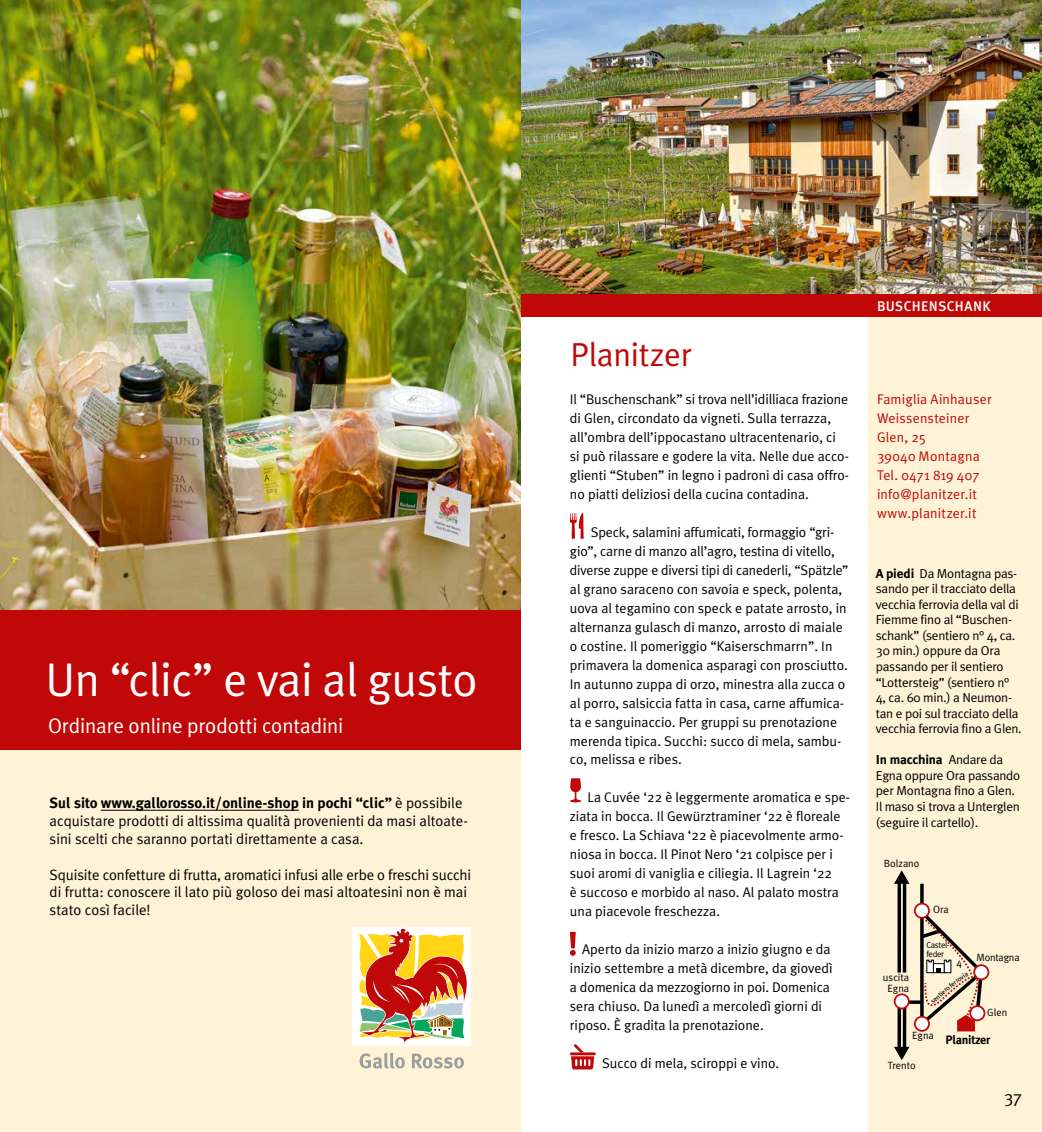
<style>
.page{position:relative;width:1042px;height:1132px;background:#fff}
.page>*{position:absolute;margin:0;border:0;box-sizing:border-box;transform-origin:0 0}
.t1{font:47.25px "Meta Plus Normal";letter-spacing:-.01em;color:#fff}
.t2{font:33.25px "Meta Plus Normal";letter-spacing:-.01em;color:#c00808}
.t3{font:21px "Meta Plus Normal";letter-spacing:-.005em;color:#fff}
.t4{font:17.5px "Meta Plus Normal";color:#000}
.t5{font:14.88px/17.8px "Meta Plus Normal";color:#000}
.t6{font:700 14.88px "Meta Plus";color:#000}
.t7{font:14px/18.9px "Meta Plus Normal";color:#000}
.t8{font:14px/18.9px "Meta Plus Normal";letter-spacing:.01em;color:#c00808}
.t9{font:500 14px "Meta Plus";letter-spacing:.03em;color:#fff}
.t10{font:12.95px/15.6px "Meta Plus Normal";letter-spacing:-.02em;color:#000}
.t11{font:700 12.95px "Meta Plus";letter-spacing:-.01em;color:#000}
.t12{font:700 12.25px "Meta Plus";letter-spacing:-.025em;color:#000}
.t13{font:10.5px/10.5px "Meta Plus Normal";color:#000;text-align:center}
.t14{font:10.5px "Meta Plus Normal";letter-spacing:-.02em;color:#000}
.t15{font:8.75px/8.8px "Meta Plus Normal";letter-spacing:-.04em;color:#000}
.s1{font-family:"Meta Plus Normal";font-weight:400}
.s2{font-family:"Meta Plus";font-weight:700}
</style>
<div class="page">
<div style="left:868px;top:0;width:174px;height:1131px;background:#fff3d7"></div>
<img style="left:521px;top:0;width:521px;height:294px">
<hr style="left:901px;top:1000px;width:21px;height:3px;background:#000">
<svg style="left:894px;top:870px;width:15px;height:13px"></svg>
<svg style="left:894px;top:1046px;width:15px;height:13px"></svg>
<svg style="left:897px;top:879px;width:4px;height:93px"></svg>
<hr style="left:903px;top:879px;width:3px;height:93px;background:#000">
<svg style="left:897px;top:1007px;width:4px;height:41px"></svg>
<hr style="left:903px;top:1001px;width:3px;height:47px;background:#000">
<div style="left:894px;top:993px;width:15px;height:15px;background:#fff;border-radius:50%"></div>
<div style="left:894px;top:993px;width:15px;height:15px;border:2px solid #c00808;border-radius:50%"></div>
<hr style="left:920px;top:883px;width:3px;height:139px;background:#000">
<div style="left:914px;top:902px;width:16px;height:16px;border:2px solid #c00808;border-radius:50%"></div>
<div style="left:914px;top:1015px;width:16px;height:16px;border:2px solid #c00808;border-radius:50%"></div>
<div style="left:973px;top:963px;width:16px;height:16px;border:2px solid #c00808;border-radius:50%"></div>
<div style="left:521px;top:294px;width:521px;height:22px;background:#c00808"></div>
<svg style="left:570px;top:512px;width:14px;height:26px"></svg>
<svg style="left:570px;top:778px;width:11px;height:24px"></svg>
<svg style="left:570px;top:931px;width:6px;height:24px"></svg>
<svg style="left:571px;top:1044px;width:23px;height:25px"></svg>
<hr style="left:570px;top:1052px;width:26px;height:2px;background:#c00808">
<img style="left:0;top:0;width:521px;height:610px">
<div style="left:0;top:739px;width:521px;height:392px;background:#fff3d7"></div>
<div style="left:0;top:610px;width:521px;height:139px;background:#c00808"></div>
<hr style="left:101px;top:809px;width:198px;height:1px;background:#000">
<svg style="left:360px;top:1052px;width:104px;height:16px"></svg>
<div style="left:353px;top:926px;width:118px;height:119px;background:#fff"></div>
<svg style="left:359px;top:928px;width:109px;height:116px"></svg>
<svg style="left:917px;top:906px;width:69px;height:126px"></svg>
<h1 class="t1" style="left:46px;top:652px;width:434px">Un “clic” e vai al gusto</h1>
<h3 class="t3" style="left:48px;top:713px;width:297px">Ordinare online prodotti contadini</h3>
<p class="t6" style="left:50px;top:794px;width:414px">Sul sito www.gallorosso.it/online-shop in pochi “clic” <span class="s1">è possibile</span></p>
<p class="t5" style="left:50px;top:811px;width:420px">acquistare prodotti di altissima qualità provenienti da masi altoate&shy;sini scelti che saranno portati direttamente a casa.</p>
<p class="t5" style="left:50px;top:865px;width:423px">Squisite confetture di frutta, aromatici infusi alle erbe o freschi succhi di frutta: conoscere il lato più goloso dei masi altoatesini non è mai stato così facile!</p>
<h2 class="t2" style="left:570px;top:335px;width:123px">Planitzer</h2>
<p class="t7" style="left:570px;top:390px;width:281px">Il “Buschenschank” si trova nell’idilliaca frazione di Glen, circondato da vigneti. Sulla terrazza, all’ombra dell’ippocastano ultracentenario, ci si può rilassare e godere la vita. Nelle due acco&shy;glienti “Stuben” in legno i padroni di casa offro&shy;no piatti deliziosi della cucina contadina.</p>
<p class="t7" style="left:570px;top:522px;width:280px;text-indent:21px">Speck, salamini affumicati, formaggio “gri&shy;gio”, carne di manzo all’agro, testina di vitello, diverse zuppe e diversi tipi di canederli, “Spätzle” al grano saraceno con savoia e speck, polenta, uova al tegamino con speck e patate arrosto, in alternanza gulasch di manzo, arrosto di maiale o costine. Il pomeriggio “Kaiserschmarrn”. In primavera la domenica asparagi con prosciutto.<br>In autunno zuppa di orzo, minestra alla zucca o al porro, salsiccia fatta in casa, carne affumica&shy;ta e sanguinaccio. Per gruppi su prenotazione merenda tipica. Succhi: succo di mela, sambu&shy;co, melissa e ribes.</p>
<p class="t7" style="left:570px;top:787px;width:282px;text-indent:18px">La Cuvée ‘22 è leggermente aromatica e spe&shy;ziata in bocca. Il Gewürztraminer ‘22 è floreale e fresco. La Schiava ‘22 è piacevolmente armo&shy;niosa in bocca. Il Pinot Nero ‘21 colpisce per i suoi aromi di vaniglia e ciliegia. Il Lagrein ‘22<br>è succoso e morbido al naso. Al palato mostra una piacevole freschezza.</p>
<p class="t7" style="left:570px;top:939px;width:264px;text-indent:12px">Aperto da inizio marzo a inizio giugno e da inizio settembre a metà dicembre, da giovedì a domenica da mezzogiorno in poi. Domenica sera chiuso. Da lunedì a mercoledì giorni di riposo. È gradita la prenotazione.</p>
<p class="t7" style="left:602px;top:1052px;width:179px">Succo di mela, sciroppi e vino.</p>
<p class="t9" style="left:877px;top:297px;width:115px">BUSCHENSCHANK</p>
<p class="t8" style="left:877px;top:390px;width:116px">Famiglia Ainhauser<br>Weissensteiner<br>Glen, 25<br>39040 Montagna<br>Tel. 0471 819 407 info@planitzer.it www.planitzer.it</p>
<p class="t10" style="left:876px;top:565px;width:148px"><span class="s2">A piedi</span> Da Montagna pas&shy;sando per il tracciato della vecchia ferrovia della val di<br>Fiemme fino al “Buschen&shy;schank” (sentiero n° 4, ca.<br>30 min.) oppure da Ora passando per il sentiero “Lottersteig” (sentiero n°<br>4, ca. 60 min.) a Neumon&shy;tan e poi sul tracciato della vecchia ferrovia fino a Glen.</p>
<p class="t11" style="left:876px;top:752px;width:129px">In macchina <span class="s1">Andare da</span></p>
<p class="t10" style="left:876px;top:767px;width:146px">Egna oppure Ora passando per Montagna fino a Glen.<br>Il maso si trova a Unterglen (seguire il cartello).</p>
<p class="t13" style="left:884px;top:857px;width:37px">Bolzano</p>
<p class="t13" style="left:883px;top:971px;width:28px">uscita<br>Egna</p>
<p class="t13" style="left:933px;top:903px;width:17px">Ora</p>
<p class="t15" style="left:926px;top:940px;width:25px">Castel&shy;feder</p>
<p class="t13" style="left:956px;top:956px;width:7px">4</p>
<p class="t14" style="left:976px;top:951px;width:45px">Montagna</p>
<p class="t13" style="left:987px;top:1006px;width:22px">Glen</p>
<p class="t13" style="left:912px;top:1029px;width:23px">Egna</p>
<p class="t13" style="left:888px;top:1060px;width:29px">Trento</p>
<p class="t12" style="left:945px;top:1032px;width:46px">Planitzer</p>
<p class="t4" style="left:1004px;top:1086px;width:20px">37</p>
</div>
